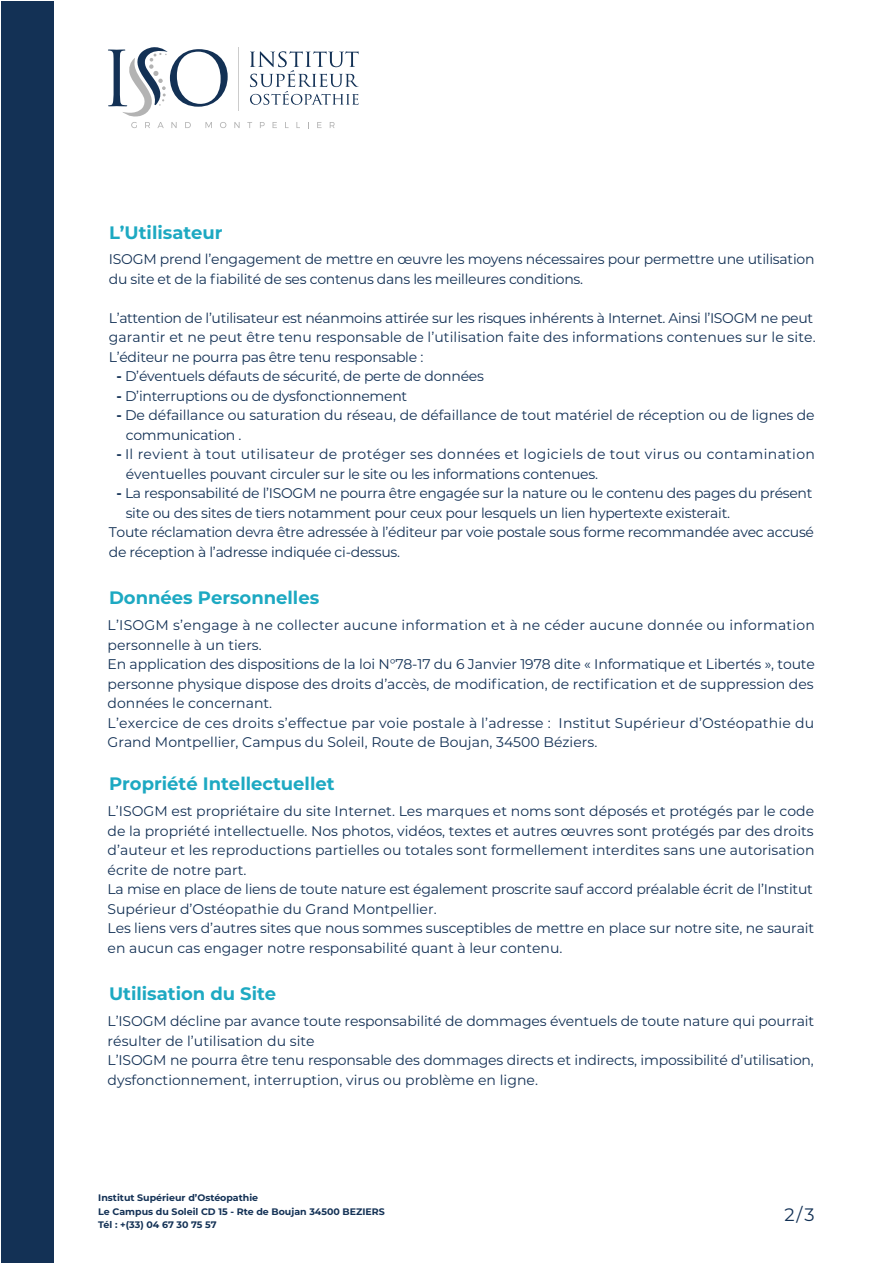
<style>
.page{position:relative;width:893px;height:1263px;background:#fff}
.page>*{position:absolute;margin:0;border:0;box-sizing:border-box;transform-origin:0 0}
.t1{font:700 18px "Montserrat";color:#1da9c2}
.t2{font:18px "Montserrat";color:#133155}
.t3{font:13.95px/19.5px "Montserrat";letter-spacing:-.01em;color:#133155}
.t4{font:13.95px/19.5px "Montserrat";letter-spacing:.025em;color:#133155}
.t5{font:700 9.45px/13.5px "Montserrat";color:#133155}
.s1{font-weight:700}
</style>
<div class="page">
<hr style="left:238px;top:47px;width:1px;height:64px;background:#ccc">
<svg style="left:250px;top:51px;width:109px;height:54px"></svg>
<svg style="left:108px;top:47px;width:120px;height:81px"></svg>
<svg style="left:234px;top:122px;width:6px;height:6px"></svg>
<svg style="left:247px;top:122px;width:5px;height:6px"></svg>
<svg style="left:260px;top:122px;width:5px;height:6px"></svg>
<svg style="left:273px;top:122px;width:4px;height:6px"></svg>
<svg style="left:296px;top:122px;width:4px;height:6px"></svg>
<svg style="left:317px;top:122px;width:5px;height:6px"></svg>
<svg style="left:330px;top:122px;width:5px;height:6px"></svg>
<div style="left:1px;top:1px;width:52px;height:1262px;background:#133155"></div>
<p class="t1" style="left:109px;top:220px;width:115px">L’Utilisateur</p>
<p class="t3" style="left:109px;top:249px;width:707px">ISOGM prend l’engagement de mettre en œuvre les moyens nécessaires pour permettre une utilisation du site et de la fiabilité de ses contenus dans les meilleures conditions.</p>
<p class="t3" style="left:109px;top:307px;width:708px">L’attention de l’utilisateur est néanmoins attirée sur les risques inhérents à Internet. Ainsi l’ISOGM ne peut garantir et ne peut être tenu responsable de l’utilisation faite des informations contenues sur le site.<br>L’éditeur ne pourra pas être tenu responsable :</p>
<p class="t3" style="left:116px;top:366px;width:369px"><span class="s1">-</span> D’éventuels défauts de sécurité, de perte de données</p>
<p class="t3" style="left:116px;top:385px;width:292px"><span class="s1">-</span> D’interruptions ou de dysfonctionnement</p>
<p class="t3" style="left:126px;top:405px;width:690px;text-indent:-9px"><span class="s1">-</span> De défaillance ou saturation du réseau, de défaillance de tout matériel de réception ou de lignes de communication .</p>
<p class="t4" style="left:126px;top:444px;width:691px;text-indent:-9px"><span class="s1">-</span> Il revient à tout utilisateur de protéger ses données et logiciels de tout virus ou contamination éventuelles pouvant circuler sur le site ou les informations contenues.</p>
<p class="t3" style="left:116px;top:483px;width:698px"><span class="s1">-</span> La responsabilité de l’ISOGM ne pourra être engagée sur la nature ou le contenu des pages du présent</p>
<p class="t3" style="left:126px;top:502px;width:606px">site ou des sites de tiers notamment pour ceux pour lesquels un lien hypertexte existerait.</p>
<p class="t3" style="left:109px;top:522px;width:707px">Toute réclamation devra être adressée à l’éditeur par voie postale sous forme recommandée avec accusé</p>
<p class="t3" style="left:109px;top:541px;width:293px">de réception à l’adresse indiquée ci-dessus.</p>
<p class="t1" style="left:109px;top:584px;width:212px">Données Personnelles</p>
<p class="t3" style="left:108px;top:615px;width:709px">L’ISOGM s’engage à ne collecter aucune information et à ne céder aucune donnée ou information personnelle à un tiers.<br>En application des dispositions de la loi N°78-17 du 6 Janvier 1978 dite « Informatique et Libertés », toute personne physique dispose des droits d’accès, de modification, de rectification et de suppression des données le concernant.<br>L’exercice de ces droits s’effectue par voie postale à l’adresse : Institut Supérieur d’Ostéopathie du Grand Montpellier, Campus du Soleil, Route de Boujan, 34500 Béziers.</p>
<p class="t1" style="left:109px;top:770px;width:227px">Propriété Intellectuellet</p>
<p class="t3" style="left:108px;top:801px;width:708px">L’ISOGM est propriétaire du site Internet. Les marques et noms sont déposés et protégés par le code de la propriété intellectuelle. Nos photos, vidéos, textes et autres œuvres sont protégés par des droits d’auteur et les reproductions partielles ou totales sont formellement interdites sans une autorisation écrite de notre part.<br>La mise en place de liens de toute nature est également proscrite sauf accord préalable écrit de l’Institut Supérieur d’Ostéopathie du Grand Montpellier.<br>Les liens vers d’autres sites que nous sommes susceptibles de mettre en place sur notre site, ne saurait en aucun cas engager notre responsabilité quant à leur contenu.</p>
<p class="t1" style="left:109px;top:980px;width:169px">Utilisation du Site</p>
<p class="t3" style="left:108px;top:1011px;width:708px">L’ISOGM décline par avance toute responsabilité de dommages éventuels de toute nature qui pourrait résulter de l’utilisation du site<br>L’ISOGM ne pourra être tenu responsable des dommages directs et indirects, impossibilité d’utilisation, dysfonctionnement, interruption, virus ou problème en ligne.</p>
<p class="t5" style="left:98px;top:1191px;width:288px">Institut Supérieur d’Ostéopathie<br>Le Campus du Soleil CD 15 - Rte de Boujan 34500 BEZIERS<br>Tél : +(33) 04 67 30 75 57</p>
<p class="t2" style="left:784px;top:1202px;width:32px">2/3</p>
</div>
